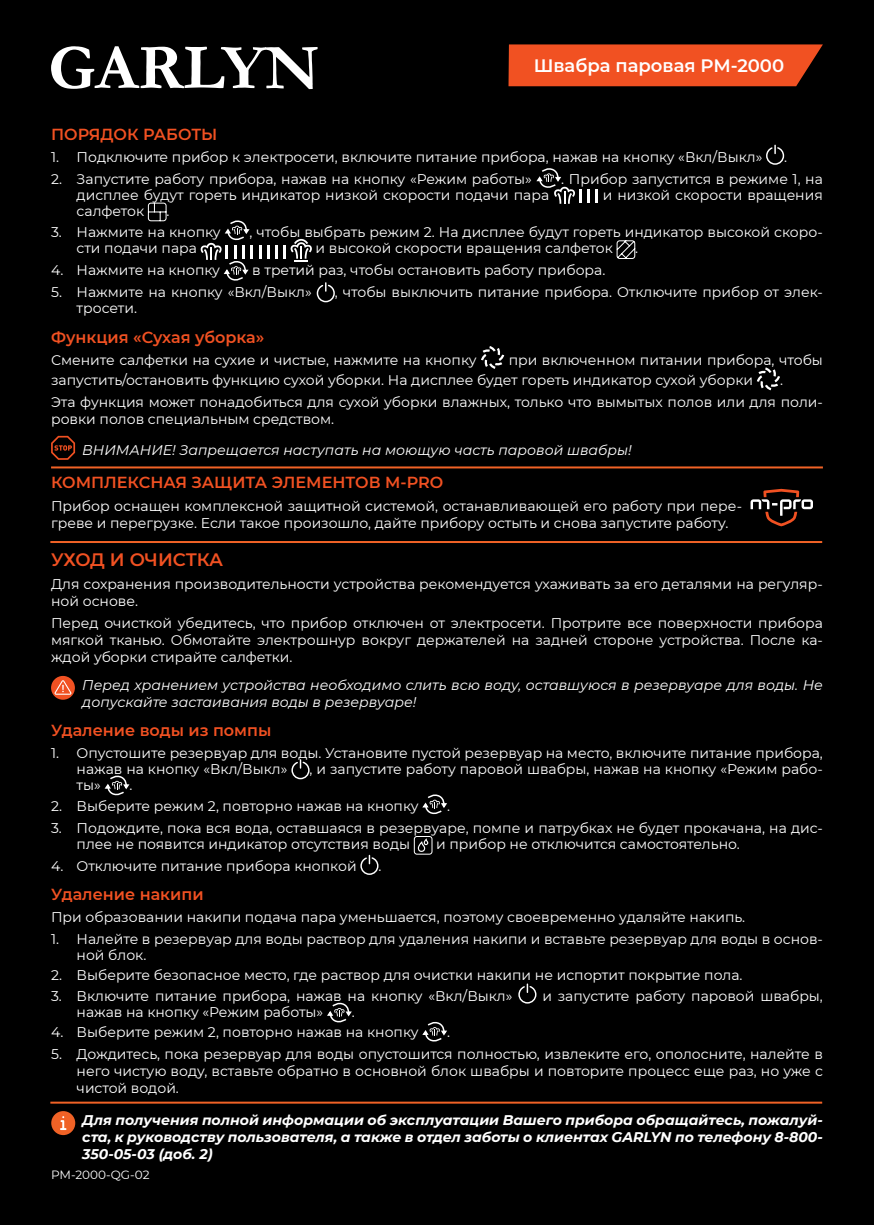
<style>
.page{position:relative;width:874px;height:1225px;background:#fff}
.page>*{position:absolute;margin:0;border:0;box-sizing:border-box;transform-origin:0 0}
.t1{font:600 18px "Montserrat";color:#fff}
.Heading_1{font:600 18px "Montserrat";letter-spacing:-.015em;color:#f15122}
.Heading_2{font:600 16px "Montserrat";color:#f15122}
.t2{font:14px/16.8px "Montserrat";color:#fff}
.Footnote{font:italic 14px/17px "Montserrat";color:#fff}
.Footnote-2{font:italic 700 14px/17px "Montserrat";color:#fff;text-align:justify}
.t3{font:12px "Montserrat";color:#fff}
</style>
<div class="page">
<div style="left:0;top:0;width:873px;height:1225px;background:#000"></div>
<svg style="left:51px;top:46px;width:266px;height:43px"></svg>
<svg style="left:51px;top:1111px;width:24px;height:24px"></svg>
<hr style="left:50px;top:1101px;width:771px;height:2px;background:#f06226">
<div style="left:508px;top:44px;width:314px;height:42px;background:#f15122"></div>
<svg style="left:766px;top:144px;width:18px;height:21px"></svg>
<svg style="left:536px;top:168px;width:45px;height:36px"></svg>
<svg style="left:587px;top:189px;width:2px;height:13px"></svg>
<svg style="left:595px;top:189px;width:2px;height:13px"></svg>
<svg style="left:147px;top:202px;width:20px;height:20px"></svg>
<svg style="left:259px;top:245px;width:2px;height:13px"></svg>
<svg style="left:267px;top:245px;width:2px;height:13px"></svg>
<svg style="left:275px;top:245px;width:2px;height:13px"></svg>
<svg style="left:284px;top:239px;width:28px;height:23px"></svg>
<svg style="left:616px;top:240px;width:20px;height:19px"></svg>
<svg style="left:200px;top:220px;width:53px;height:61px"></svg>
<svg style="left:316px;top:282px;width:19px;height:21px"></svg>
<svg style="left:481px;top:346px;width:24px;height:23px"></svg>
<svg style="left:757px;top:367px;width:23px;height:24px"></svg>
<svg style="left:291px;top:759px;width:19px;height:21px"></svg>
<svg style="left:104px;top:775px;width:26px;height:21px"></svg>
<svg style="left:422px;top:794px;width:25px;height:21px"></svg>
<div style="left:413px;top:836px;width:19px;height:18px;border:1px solid #fff;border-radius:3px"></div>
<svg style="left:417px;top:838px;width:11px;height:14px"></svg>
<svg style="left:360px;top:854px;width:19px;height:21px"></svg>
<svg style="left:518px;top:983px;width:19px;height:21px"></svg>
<svg style="left:327px;top:1002px;width:25px;height:21px"></svg>
<svg style="left:422px;top:1021px;width:25px;height:21px"></svg>
<svg style="left:51px;top:436px;width:24px;height:24px"></svg>
<svg style="left:51px;top:676px;width:24px;height:23px"></svg>
<hr style="left:51px;top:466px;width:771px;height:2px;background:#f06226">
<hr style="left:50px;top:541px;width:771px;height:2px;background:#f06226">
<svg style="left:750px;top:489px;width:62px;height:37px"></svg>
<p class="t1" style="left:533px;top:53px;width:252px">Швабра паровая РМ-2000</p>
<p class="Heading_2" style="left:51px;top:123px;width:168px">ПОРЯДОК РАБОТЫ</p>
<p class="t2" style="left:51px;top:148px;width:712px">1. Подключите прибор к электросети, включите питание прибора, нажав на кнопку «Вкл/Выкл»</p>
<p class="t2" style="left:783px;top:148px;width:4px">.</p>
<p class="t2" style="left:51px;top:170px;width:482px">2. Запустите работу прибора, нажав на кнопку «Режим работы»</p>
<p class="t2" style="left:561px;top:170px;width:263px">. Прибор запустится в режиме 1, на</p>
<p class="t2" style="left:77px;top:186px;width:474px">дисплее будут гореть индикатор низкой скорости подачи пара</p>
<p class="t2" style="left:602px;top:186px;width:221px">и низкой скорости вращения</p>
<p class="t2" style="left:77px;top:202px;width:69px">салфеток</p>
<p class="t2" style="left:166px;top:202px;width:4px">.</p>
<p class="t2" style="left:51px;top:223px;width:171px">3. Нажмите на кнопку</p>
<p class="t2" style="left:249px;top:223px;width:574px">, чтобы выбрать режим 2. На дисплее будут гореть индикатор высокой скоро-</p>
<p class="t2" style="left:77px;top:239px;width:122px">сти подачи пара</p>
<p class="t2" style="left:315px;top:239px;width:299px">и высокой скорости вращения салфеток</p>
<p class="t2" style="left:635px;top:239px;width:4px">.</p>
<p class="t2" style="left:51px;top:261px;width:170px">4. Нажмите на кнопку</p>
<p class="t2" style="left:252px;top:261px;width:354px">в третий раз, чтобы остановить работу прибора.</p>
<p class="t2" style="left:51px;top:283px;width:262px">5. Нажмите на кнопку «Вкл/Выкл»</p>
<p class="t2" style="left:334px;top:283px;width:489px">, чтобы выключить питание прибора. Отключите прибор от элек-</p>
<p class="t2" style="left:77px;top:299px;width:62px">тросети.</p>
<p class="Heading_2" style="left:51px;top:326px;width:215px">Функция «Сухая уборка»</p>
<p class="t2" style="left:51px;top:351px;width:427px">Смените салфетки на сухие и чистые, нажмите на кнопку</p>
<p class="t2" style="left:51px;top:349px;width:773px;line-height:20px;text-indent:457px">при включенном питании прибора, чтобы запустить/остановить функцию сухой уборки. На дисплее будет гореть индикатор сухой уборки</p>
<p class="t2" style="left:779px;top:371px;width:4px">.</p>
<p class="t2" style="left:51px;top:393px;width:773px">Эта функция может понадобиться для сухой уборки влажных, только что вымытых полов или для поли&shy;ровки полов специальным средством.</p>
<p class="Footnote" style="left:82px;top:441px;width:551px">ВНИМАНИЕ! Запрещается наступать на моющую часть паровой швабры!</p>
<p class="Heading_2" style="left:51px;top:471px;width:393px">КОМПЛЕКСНАЯ ЗАЩИТА ЭЛЕМЕНТОВ M-PRO</p>
<p class="t2" style="left:51px;top:497px;width:692px">Прибор оснащен комплексной защитной системой, останавливающей его работу при пере&shy;греве и перегрузке. Если такое произошло, дайте прибору остыть и снова запустите работу.</p>
<p class="Heading_1" style="left:51px;top:547px;width:173px">УХОД И ОЧИСТКА</p>
<p class="t2" style="left:51px;top:575px;width:773px">Для сохранения производительности устройства рекомендуется ухаживать за его деталями на регуляр&shy;ной основе.</p>
<p class="t2" style="left:51px;top:614px;width:773px;text-align:justify">Перед очисткой убедитесь, что прибор отключен от электросети. Протрите все поверхности прибора мягкой тканью. Обмотайте электрошнур вокруг держателей на задней стороне устройства. После ка&shy;ждой уборки стирайте салфетки.</p>
<p class="Footnote" style="left:82px;top:676px;width:741px">Перед хранением устройства необходимо слить всю воду, оставшуюся в резервуаре для воды. Не допускайте застаивания воды в резервуаре!</p>
<p class="Heading_2" style="left:51px;top:719px;width:222px">Удаление воды из помпы</p>
<p class="t2" style="left:77px;top:744px;width:747px;line-height:16px;text-indent:-26px">1. Опустошите резервуар для воды. Установите пустой резервуар на место, включите питание прибора, нажав на кнопку «Вкл/Выкл»</p>
<p class="t2" style="left:309px;top:759px;width:514px">, и запустите работу паровой швабры, нажав на кнопку «Режим рабо-</p>
<p class="t2" style="left:77px;top:775px;width:26px">ты»</p>
<p class="t2" style="left:129px;top:775px;width:4px">.</p>
<p class="t2" style="left:51px;top:797px;width:369px">2. Выберите режим 2, повторно нажав на кнопку</p>
<p class="t2" style="left:447px;top:797px;width:4px">.</p>
<p class="t2" style="left:77px;top:819px;width:747px;line-height:16px;text-indent:-26px">3. Подождите, пока вся вода, оставшаяся в резервуаре, помпе и патрубках не будет прокачана, на дис&shy;плее не появится индикатор отсутствия воды</p>
<p class="t2" style="left:436px;top:835px;width:305px">и прибор не отключится самостоятельно.</p>
<p class="t2" style="left:51px;top:856px;width:307px">4. Отключите питание прибора кнопкой</p>
<p class="t2" style="left:378px;top:856px;width:4px">.</p>
<p class="Heading_2" style="left:51px;top:882px;width:154px">Удаление накипи</p>
<p class="t2" style="left:51px;top:908px;width:695px">При образовании накипи подача пара уменьшается, поэтому своевременно удаляйте накипь.</p>
<p class="t2" style="left:77px;top:930px;width:747px;line-height:16px;text-indent:-26px">1. Налейте в резервуар для воды раствор для удаления накипи и вставьте резервуар для воды в основ&shy;ной блок.</p>
<p class="t2" style="left:51px;top:966px;width:692px">2. Выберите безопасное место, где раствор для очистки накипи не испортит покрытие пола.</p>
<p class="t2" style="left:51px;top:987px;width:462px">3. Включите питание прибора, нажав на кнопку «Вкл/Выкл»</p>
<p class="t2" style="left:542px;top:987px;width:282px">и запустите работу паровой швабры,</p>
<p class="t2" style="left:77px;top:1003px;width:248px">нажав на кнопку «Режим работы»</p>
<p class="t2" style="left:351px;top:1003px;width:4px">.</p>
<p class="t2" style="left:51px;top:1023px;width:369px">4. Выберите режим 2, повторно нажав на кнопку</p>
<p class="t2" style="left:447px;top:1023px;width:4px">.</p>
<p class="t2" style="left:77px;top:1045px;width:747px;text-align:justify;text-indent:-26px">5. Дождитесь, пока резервуар для воды опустошится полностью, извлеките его, ополосните, налейте в него чистую воду, вставьте обратно в основной блок швабры и повторите процесс еще раз, но уже с чистой водой.</p>
<p class="Footnote-2" style="left:82px;top:1110px;width:741px">Для получения полной информации об эксплуатации Вашего прибора обращайтесь, пожалуй&shy;ста, к руководству пользователя, а также в отдел заботы о клиентах GARLYN по телефону 8-800- 350-05-03 (доб. 2)</p>
<p class="t3" style="left:51px;top:1166px;width:100px">РМ-2000-QG-02</p>
</div>
